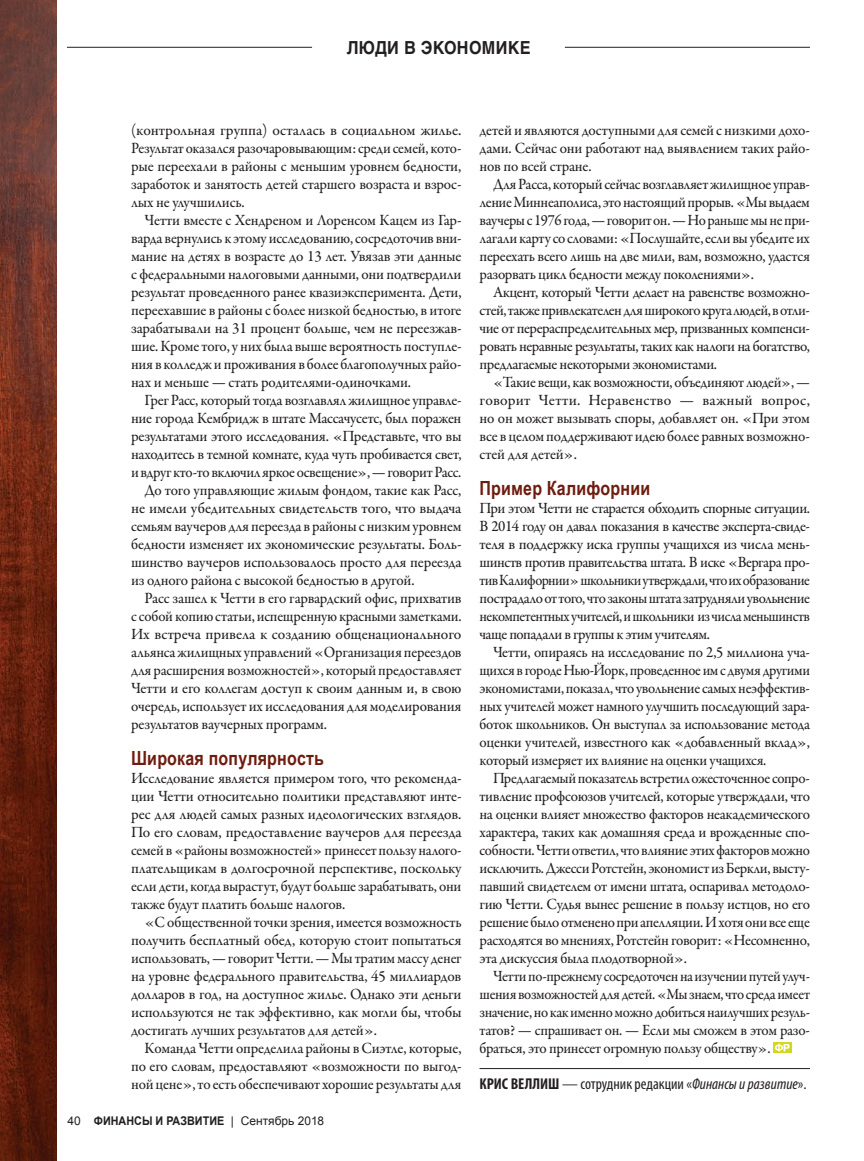
<style>
.page{position:relative;width:864px;height:1161px;background:#fff}
.page>*{position:absolute;margin:0;border:0;box-sizing:border-box;transform-origin:0 0}
.t1{font:700 19.5px "Arial Narrow";letter-spacing:.01em;color:#6e1c0f}
.t2{font:700 18px "Helvetica Cyr";letter-spacing:.02em;color:#231f20;scale:.9 1}
.t3{font:500 15.75px/18px "Garamond Premr Pro";letter-spacing:-.015em;color:#231f20;text-align:justify;scale:.95 1}
.t4{font:500 15.75px/18px "Garamond Premr Pro";letter-spacing:-.015em;color:#231f20;text-align:justify;scale:.94 1}
.t5{font:500 15.75px/18px "Garamond Premr Pro";letter-spacing:-.015em;color:#231f20;text-align:justify;scale:.93 1}
.t6{font:500 15.75px/18px "Garamond Premr Pro";letter-spacing:-.015em;color:#231f20;text-align:justify;scale:.96 1}
.t7{font:500 15.75px/18px "Garamond Premr Pro";letter-spacing:-.015em;color:#231f20;text-align:justify}
.t8{font:500 15.75px/18px "Garamond Premr Pro";letter-spacing:-.015em;color:#231f20;text-align:justify;scale:.92 1}
.t9{font:condensed 15.75px "Myriad Pro";color:#231f20}
.t10{font:700 12px "Arial";color:#231f20;scale:.9 1}
.s1{font-weight:400}
.s2{font-weight:700}
.s3{font-style:italic}
</style>
<div class="page">
<hr style="left:67px;top:47px;width:245px;height:1px;background:#231f20">
<hr style="left:565px;top:47px;width:245px;height:1px;background:#231f20">
<hr style="left:480px;top:1068px;width:330px;height:1px;background:#231f20">
<svg style="left:773px;top:1042px;width:18px;height:11px"></svg>
<svg style="left:775px;top:1044px;width:15px;height:7px"></svg>
<img style="left:0;top:0;width:56px;height:1161px">
<p class="t2" style="left:346px;top:37px;width:206px">ЛЮДИ В ЭКОНОМИКЕ</p>
<p class="t7" style="left:131px;top:121px;width:332px">(контрольная группа) осталась в социальном жилье.<br>Результат оказался разочаровывающим: среди семей, кото&shy;рые переехали в районы с меньшим уровнем бедности, заработок и занятость детей старшего возраста и взрос&shy;лых не улучшились.</p>
<p class="t3" style="left:131px;top:211px;width:349px;text-indent:13px">Четти вместе с Хендреном и Лоренсом Кацем из Гар&shy;варда вернулись к этому исследованию, сосредоточив вни&shy;мание на детях в возрасте до 13 лет. Увязав эти данные с федеральными налоговыми данными, они подтвердили результат проведенного ранее квазиэксперимента. Дети, переехавшие в районы с более низкой бедностью, в итоге зарабатывали на 31 процент больше, чем не переезжав&shy;шие. Кроме того, у них была выше вероятность поступле&shy;ния в колледж и проживания в более благополучных райо&shy;нах и меньше — стать родителями-одиночками.</p>
<p class="t3" style="left:145px;top:391px;width:335px">Грег Расс, который тогда возглавлял жилищное управле-</p>
<p class="t3" style="left:131px;top:409px;width:349px">ние города Кембридж в штате Массачусетс, был поражен</p>
<p class="t6" style="left:131px;top:427px;width:346px">результатами этого исследования. «Представьте, что вы</p>
<p class="t3" style="left:131px;top:445px;width:349px">находитесь в темной комнате, куда чуть пробивается свет,</p>
<p class="t4" style="left:131px;top:463px;width:353px">и вдруг кто-то включил яркое освещение», — говорит Расс.</p>
<p class="t3" style="left:145px;top:481px;width:335px">До того управляющие жилым фондом, такие как Расс,</p>
<p class="t7" style="left:131px;top:499px;width:332px">не имели убедительных свидетельств того, что выдача</p>
<p class="t4" style="left:131px;top:517px;width:353px">семьям ваучеров для переезда в районы с низким уровнем</p>
<p class="t3" style="left:131px;top:535px;width:349px">бедности изменяет их экономические результаты. Боль-</p>
<p class="t6" style="left:131px;top:553px;width:346px">шинство ваучеров использовалось просто для переезда</p>
<p class="t3" style="left:131px;top:571px;width:300px">из одного района с высокой бедностью в другой.</p>
<p class="t3" style="left:145px;top:589px;width:335px">Расс зашел к Четти в его гарвардский офис, прихватив</p>
<p class="t5" style="left:131px;top:607px;width:357px">с собой копию статьи, испещренную красными заметками.</p>
<p class="t7" style="left:131px;top:625px;width:332px">Их встреча привела к созданию общенационального</p>
<p class="t4" style="left:131px;top:643px;width:353px">альянса жилищных управлений «Организация переездов</p>
<p class="t4" style="left:131px;top:661px;width:353px">для расширения возможностей», который предоставляет</p>
<p class="t6" style="left:131px;top:679px;width:346px">Четти и его коллегам доступ к своим данным и, в свою</p>
<p class="t3" style="left:131px;top:697px;width:349px">очередь, использует их исследования для моделирования</p>
<p class="t3" style="left:131px;top:715px;width:208px">результатов ваучерных программ.</p>
<p class="t1" style="left:131px;top:743px;width:194px">Широкая популярность</p>
<p class="t6" style="left:131px;top:769px;width:346px">Исследование является примером того, что рекоменда&shy;ции Четти относительно политики представляют инте&shy;рес для людей самых разных идеологических взглядов.<br>По его словам, предоставление ваучеров для переезда семей в «районы возможностей» принесет пользу налого&shy;плательщикам в долгосрочной перспективе, поскольку если дети, когда вырастут, будут больше зарабатывать, они также будут платить больше налогов.</p>
<p class="t4" style="left:131px;top:913px;width:353px;text-indent:14px">«С общественной точки зрения, имеется возможность получить бесплатный обед, которую стоит попытаться использовать, — говорит Четти. — Мы тратим массу денег на уровне федерального правительства, 45 миллиардов долларов в год, на доступное жилье. Однако эти деньги используются не так эффективно, как могли бы, чтобы достигать лучших результатов для детей».</p>
<p class="t3" style="left:131px;top:1039px;width:349px;text-indent:13px">Команда Четти определила районы в Сиэтле, которые, по его словам, предоставляют «возможности по выгод&shy;ной цене», то есть обеспечивают хорошие результаты для</p>
<p class="t10" style="left:68px;top:1113px;width:287px"><span class="s1">40</span> ФИНАНСЫ И РАЗВИТИЕ <span class="s1">| Сентябрь 2018</span></p>
<p class="t3" style="left:480px;top:121px;width:349px">детей и являются доступными для семей с низкими дохо&shy;дами. Сейчас они работают над выявлением таких райо&shy;нов по всей стране.</p>
<p class="t4" style="left:480px;top:175px;width:353px;text-indent:14px">Для Расса, который сейчас возглавляет жилищное управ&shy;ление Миннеаполиса, это настоящий прорыв. «Мы выдаем ваучеры с 1976 года, — говорит он. — Но раньше мы не при&shy;лагали карту со словами: «Послушайте, если вы убедите их переехать всего лишь на две мили, вам, возможно, удастся разорвать цикл бедности между поколениями».</p>
<p class="t6" style="left:480px;top:283px;width:346px;text-indent:14px">Акцент, который Четти делает на равенстве возможно&shy;стей, также привлекателен для широкого круга людей, в отли&shy;чие от перераспределительных мер, призванных компенси&shy;ровать неравные результаты, таких как налоги на богатство, предлагаемые некоторыми экономистами.</p>
<p class="t5" style="left:480px;top:373px;width:357px;text-indent:14px">«Такие вещи, как возможности, объединяют людей», — говорит Четти. Неравенство — важный вопрос, но он может вызывать споры, добавляет он. «При этом все в целом поддерживают идею более равных возможно&shy;стей для детей».</p>
<p class="t1" style="left:480px;top:473px;width:172px">Пример Калифорнии</p>
<p class="t3" style="left:480px;top:499px;width:349px">При этом Четти не старается обходить спорные ситуации.<br>В 2014 году он давал показания в качестве эксперта-свиде&shy;теля в поддержку иска группы учащихся из числа мень&shy;шинств против правительства штата. В иске «Вергара про&shy;тив Калифорнии» школьники утверждали, что их образование пострадало от того, что законы штата затрудняли увольнение некомпетентных учителей, и школьники из числа меньшинств чаще попадали в группы к этим учителям.</p>
<p class="t4" style="left:480px;top:643px;width:353px;text-indent:14px">Четти, опираясь на исследование по 2,5 миллиона уча&shy;щихся в городе Нью-Йорк, проведенное им с двумя другими экономистами, показал, что увольнение самых неэффектив&shy;ных учителей может намного улучшить последующий зара&shy;боток школьников. Он выступал за использование метода оценки учителей, известного как «добавленный вклад», который измеряет их влияние на оценки учащихся.</p>
<p class="t5" style="left:480px;top:769px;width:357px;text-indent:14px">Предлагаемый показатель встретил ожесточенное сопро&shy;тивление профсоюзов учителей, которые утверждали, что на оценки влияет множество факторов неакадемического характера, таких как домашняя среда и врожденные спо&shy;собности. Четти ответил, что влияние этих факторов можно исключить. Джесси Ротстейн, экономист из Беркли, высту&shy;павший свидетелем от имени штата, оспаривал методоло&shy;гию Четти. Судья вынес решение в пользу истцов, но его решение было отменено при апелляции. И хотя они все еще расходятся во мнениях, Ротстейн говорит: «Несомненно, эта дискуссия была плодотворной».</p>
<p class="t8" style="left:480px;top:967px;width:361px;text-indent:14px">Четти по-прежнему сосредоточен на изучении путей улуч&shy;шения возможностей для детей. «Мы знаем, что среда имеет значение, но как именно можно добиться наилучших резуль&shy;татов? — спрашивает он. — Если мы сможем в этом разо&shy;браться, это принесет огромную пользу обществу».</p>
<p class="t9" style="left:480px;top:1075px;width:328px"><span class="s2">КРИС ВЕЛЛИШ</span> — сотрудник редакции «<span class="s3">Финансы и развитие</span>».</p>
</div>
